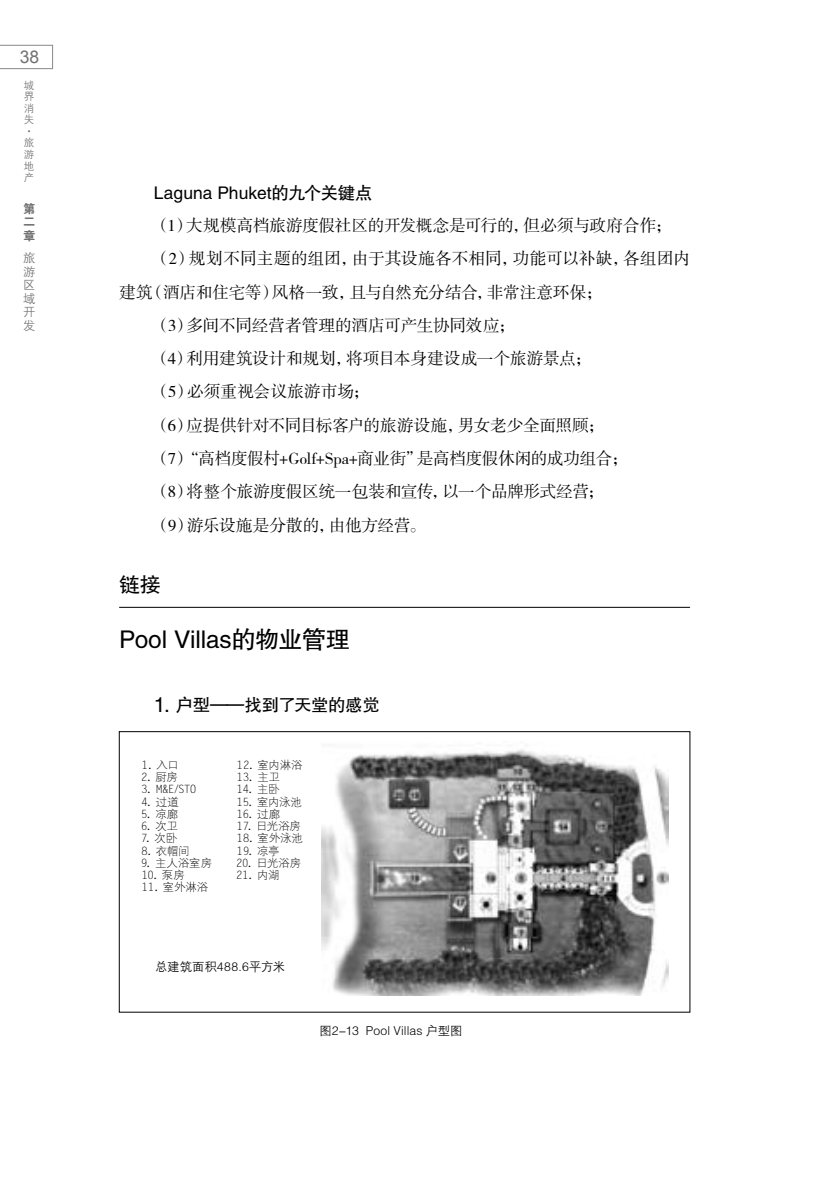
<style>
.page{position:relative;width:839px;height:1186px;background:#fff}
.page>*{position:absolute;margin:0;border:0;box-sizing:border-box;transform-origin:0 0}
.t1{font:24.5px "FZHTK GBK1 0";letter-spacing:-.005em;color:#000}
.t2{font:21px "FZHTK GBK1 0";color:#000}
.t3{font:17.5px "FZHTK GBK1 0";letter-spacing:-.01em;color:#000}
.t4{font:17.5px "FZHTK GBK1 0";letter-spacing:-.03em;color:#000}
.t5{font:17.5px "Arial";color:#727172}
.t6{font:16.62px "FZSSK GBK1 0";letter-spacing:-.01em;color:#000}
.t7{font:16.62px "FZSSK GBK1 0";letter-spacing:.01em;color:#000}
.t8{font:12.25px "FZZDXK GBK1 0";letter-spacing:.01em;color:#000}
.t9{font:12.25px/13.5px "FZZDXK GBK1 0";color:#727172;text-align:justify}
.t10{font:12.25px/13.5px "FZDHTK GBK1 0";color:#727172;text-align:justify}
.t11{font:11.38px "FZXDXK GBK1 0";letter-spacing:-.02em;color:#000}
.t12{font:10.5px/11.5px "FZZDXK GBK1 0";color:#727172;text-align:justify}
.s1{font-size:21px}
</style>
<div class="page">
<svg style="left:0;top:45px;width:53px;height:24px"></svg>
<div style="left:119px;top:731px;width:571px;height:281px;border:1px solid #000"></div>
<img style="left:321px;top:749px;width:347px;height:246px">
<hr style="left:119px;top:607px;width:571px;height:1px;background:#000">
<p class="t5" style="left:20px;top:46px;width:21px">38</p>
<p class="t12" style="left:24px;top:79px;width:12px">城界消失</p>
<p class="t12" style="left:35px;top:126px;width:12px;rotate:90deg">·</p>
<p class="t12" style="left:24px;top:137px;width:12px">旅游地产</p>
<p class="t10" style="left:23px;top:202px;width:13px">第二章</p>
<p class="t9" style="left:23px;top:252px;width:13px">旅游区域开发</p>
<p class="t3" style="left:154px;top:183px;width:220px">Laguna Phuket的九个关键点</p>
<p class="t6" style="left:154px;top:217px;width:519px">（1）大规模高档旅游度假社区的开发概念是可行的，但必须与政府合作；</p>
<p class="t6" style="left:154px;top:250px;width:537px">（2）规划不同主题的组团，由于其设施各不相同，功能可以补缺，各组团内</p>
<p class="t6" style="left:119px;top:283px;width:485px">建筑（酒店和住宅等）风格一致，且与自然充分结合，非常注意环保；</p>
<p class="t6" style="left:154px;top:316px;width:362px">（3）多间不同经营者管理的酒店可产生协同效应；</p>
<p class="t6" style="left:154px;top:350px;width:439px">（4）利用建筑设计和规划，将项目本身建设成一个旅游景点；</p>
<p class="t7" style="left:154px;top:383px;width:217px">（5）必须重视会议旅游市场；</p>
<p class="t6" style="left:154px;top:416px;width:452px">（6）应提供针对不同目标客户的旅游设施，男女老少全面照顾；</p>
<p class="t6" style="left:154px;top:449px;width:475px">（7）“高档度假村+Golf+Spa+商业街”是高档度假休闲的成功组合；</p>
<p class="t6" style="left:154px;top:483px;width:451px">（8）将整个旅游度假区统一包装和宣传，以一个品牌形式经营；</p>
<p class="t6" style="left:154px;top:516px;width:273px">（9）游乐设施是分散的，由他方经营。</p>
<p class="t2" style="left:119px;top:573px;width:43px">链接</p>
<h1 class="t1" style="left:119px;top:626px;width:233px">Pool Villas的物业管理</h1>
<p class="t4" style="left:154px;top:695px;width:227px"><span class="s1">1.</span> 户型——找到了天堂的感觉</p>
<p class="t11" style="left:141px;top:759px;width:39px">1. 入口</p>
<p class="t11" style="left:141px;top:771px;width:38px">2. 厨房</p>
<p class="t11" style="left:141px;top:783px;width:56px">3. M&amp;E/STO</p>
<p class="t11" style="left:141px;top:795px;width:39px">4. 过道</p>
<p class="t11" style="left:141px;top:808px;width:38px">5. 凉廊</p>
<p class="t11" style="left:141px;top:820px;width:38px">6. 次卫</p>
<p class="t11" style="left:141px;top:832px;width:37px">7. 次卧</p>
<p class="t11" style="left:141px;top:844px;width:50px">8. 衣帽间</p>
<p class="t11" style="left:141px;top:857px;width:72px">9. 主人浴室房</p>
<p class="t11" style="left:141px;top:869px;width:45px">10. 泵房</p>
<p class="t11" style="left:141px;top:881px;width:68px">11. 室外淋浴</p>
<p class="t11" style="left:236px;top:759px;width:67px">12. 室内淋浴</p>
<p class="t11" style="left:236px;top:771px;width:45px">13. 主卫</p>
<p class="t11" style="left:236px;top:783px;width:45px">14. 主卧</p>
<p class="t11" style="left:236px;top:795px;width:67px">15. 室内泳池</p>
<p class="t11" style="left:236px;top:808px;width:45px">16. 过廊</p>
<p class="t11" style="left:236px;top:820px;width:66px">17. 日光浴房</p>
<p class="t11" style="left:236px;top:832px;width:68px">18. 室外泳池</p>
<p class="t11" style="left:236px;top:844px;width:44px">19. 凉亭</p>
<p class="t11" style="left:236px;top:857px;width:66px">20. 日光浴房</p>
<p class="t11" style="left:236px;top:869px;width:44px">21. 内湖</p>
<p class="t8" style="left:155px;top:959px;width:131px">总建筑面积488.6平方米</p>
<p class="t8" style="left:319px;top:1024px;width:144px">图2-13 Pool Villas 户型图</p>
</div>
